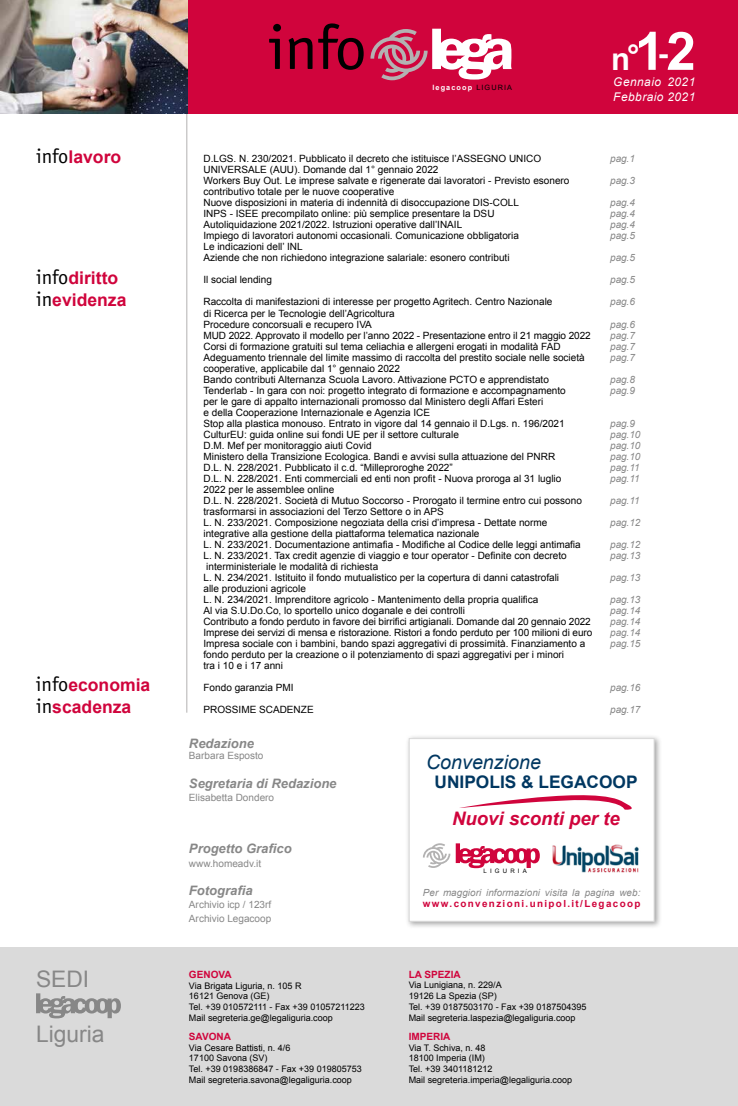
<style>
.page{position:relative;width:738px;height:1106px;background:#fff}
.page>*{position:absolute;margin:0;border:0;box-sizing:border-box;transform-origin:0 0}
.t1{font:62.8px "Officina Sans Std";color:#000}
.t2{font:700 31px "Arial";color:#fff}
.t3{font:22.8px "Arial";color:#878787}
.t4{font:italic 19.7px "Arial";color:#003761}
.t5{font:italic 700 18.6px "Arial";color:#d0043c}
.t6{font:700 17.6px/22.7px "Arial";color:#d0043c}
.t7{font:700 17.3px "Arial";color:#003761}
.t8{font:italic 700 13px "Arial";color:#878787}
.t9{font:italic 12px/14.4px "Arial";letter-spacing:.04em;color:#fff}
.t10{font:10px/11px "Arial";color:#000}
.t11{font:italic 10px/11px "Arial";letter-spacing:-.01em;color:#878787;text-align:justify}
.t12{font:10px/13.2px "Arial";color:#878787}
.t13{font:700 10px "Arial";color:#d0043c}
.t14{font:italic 9.8px "Arial";letter-spacing:.01em;color:#878787}
.t15{font:700 9.8px "Arial";letter-spacing:.14em;color:#d0043c}
.t16{font:9px/10.8px "Arial";color:#000}
.t17{font:700 7.3px "Arial";letter-spacing:.15em;color:#fff}
.t18{font:6.1px "Arial";letter-spacing:.515em;color:#000}
.s1{font-family:"Officina Sans Std";font-weight:400;font-size:20.3px;color:#000}
.s2{font-weight:400;color:#000}
.s3{font-size:53px}
</style>
<div class="page">
<hr style="left:186px;top:113px;width:1px;height:599px;background:#b3b2b2">
<div style="left:0;top:947px;width:737px;height:159px;background:#dadada"></div>
<svg style="left:36px;top:993px;width:85px;height:25px"></svg>
<div style="left:186px;top:0;width:551px;height:113px;background:#d0043c"></div>
<svg style="left:370px;top:29px;width:141px;height:51px"></svg>
<img style="left:0;top:0;width:187px;height:113px">
<div style="left:405px;top:734px;width:256px;height:195px;background:#878787;opacity:.75"></div>
<div style="left:408px;top:738px;width:246px;height:183px;background:#fff;border:1px solid #dadada"></div>
<svg style="left:423px;top:843px;width:116px;height:25px"></svg>
<img style="left:552px;top:844px;width:87px;height:29px">
<svg style="left:459px;top:795px;width:173px;height:15px"></svg>
<h3 class="t6" style="left:36px;top:146px;width:87px"><span class="s1">info</span>lavoro</h3>
<h3 class="t6" style="left:36px;top:266px;width:92px"><span class="s1">info</span>diritto <span class="s1">in</span>evidenza</h3>
<h3 class="t6" style="left:36px;top:673px;width:116px"><span class="s1">info</span>economia</h3>
<h3 class="t6" style="left:36px;top:695px;width:97px"><span class="s1">in</span>scadenza</h3>
<h3 class="t3" style="left:36px;top:963px;width:55px">SEDI</h3>
<h3 class="t3" style="left:36px;top:1018px;width:70px">Liguria</h3>
<h1 class="t1" style="left:267px;top:11px;width:101px">info</h1>
<p class="t17" style="left:432px;top:83px;width:81px">legacoop <span class="s2">LIGURIA</span></p>
<h2 class="t2" style="left:610px;top:35px;width:86px">n°<span class="s3">1</span>-<span class="s3">2</span></h2>
<p class="t9" style="left:612px;top:75px;width:83px">Gennaio 2021<br>Febbraio 2021</p>
<p class="t10" style="left:203px;top:153px;width:367px">D.LGS. N. 230/2021. Pubblicato il decreto che istituisce l’ASSEGNO UNICO UNIVERSALE (AUU). Domande dal 1° gennaio 2022<br>Workers Buy Out. Le imprese salvate e rigenerate dai lavoratori - Previsto esonero contributivo totale per le nuove cooperative<br>Nuove disposizioni in materia di indennità di disoccupazione DIS-COLL<br>INPS - ISEE precompilato online: più semplice presentare la DSU Autoliquidazione 2021/2022. Istruzioni operative dall’INAIL<br>Impiego di lavoratori autonomi occasionali. Comunicazione obbligatoria<br>Le indicazioni dell’ INL<br>Aziende che non richiedono integrazione salariale: esonero contributi</p>
<p class="t10" style="left:203px;top:274px;width:70px">Il social lending</p>
<p class="t10" style="left:203px;top:296px;width:390px">Raccolta di manifestazioni di interesse per progetto Agritech. Centro Nazionale<br>di Ricerca per le Tecnologie dell’Agricoltura<br>Procedure concorsuali e recupero IVA<br>MUD 2022. Approvato il modello per l’anno 2022 - Presentazione entro il 21 maggio 2022<br>Corsi di formazione gratuiti sul tema celiachia e allergeni erogati in modalità FAD Adeguamento triennale del limite massimo di raccolta del prestito sociale nelle società cooperative, applicabile dal 1° gennaio 2022<br>Bando contributi Alternanza Scuola Lavoro. Attivazione PCTO e apprendistato Tenderlab - In gara con noi: progetto integrato di formazione e accompagnamento<br>per le gare di appalto internazionali promosso dal Ministero degli Affari Esteri<br>e della Cooperazione Internazionale e Agenzia ICE<br>Stop alla plastica monouso. Entrato in vigore dal 14 gennaio il D.Lgs. n. 196/2021<br>CulturEU: guida online sui fondi UE per il settore culturale<br>D.M. Mef per monitoraggio aiuti Covid<br>Ministero della Transizione Ecologica. Bandi e avvisi sulla attuazione del PNRR<br>D.L. N. 228/2021. Pubblicato il c.d. “Milleproroghe 2022”<br>D.L. N. 228/2021. Enti commerciali ed enti non profit - Nuova proroga al 31 luglio<br>2022 per le assemblee online<br>D.L. N. 228/2021. Società di Mutuo Soccorso - Prorogato il termine entro cui possono trasformarsi in associazioni del Terzo Settore o in APS<br>L. N. 233/2021. Composizione negoziata della crisi d’impresa - Dettate norme integrative alla gestione della piattaforma telematica nazionale<br>L. N. 233/2021. Documentazione antimafia - Modifiche al Codice delle leggi antimafia<br>L. N. 233/2021. Tax credit agenzie di viaggio e tour operator - Definite con decreto interministeriale le modalità di richiesta<br>L. N. 234/2021. Istituito il fondo mutualistico per la copertura di danni catastrofali<br>alle produzioni agricole<br>L. N. 234/2021. Imprenditore agricolo - Mantenimento della propria qualifica<br>Al via S.U.Do.Co, lo sportello unico doganale e dei controlli<br>Contributo a fondo perduto in favore dei birrifici artigianali. Domande dal 20 gennaio 2022<br>Imprese dei servizi di mensa e ristorazione. Ristori a fondo perduto per 100 milioni di euro Impresa sociale con i bambini, bando spazi aggregativi di prossimità. Finanziamento a fondo perduto per la creazione o il potenziamento di spazi aggregativi per i minori<br>tra i 10 e i 17 anni</p>
<p class="t10" style="left:203px;top:681px;width:92px">Fondo garanzia PMI</p>
<p class="t10" style="left:203px;top:703px;width:112px">PROSSIME SCADENZE</p>
<p class="t11" style="left:609px;top:153px;width:26px">pag.1</p>
<p class="t11" style="left:609px;top:175px;width:26px">pag.3</p>
<p class="t11" style="left:609px;top:197px;width:26px">pag.4 pag.4 pag.4 pag.5</p>
<p class="t11" style="left:609px;top:252px;width:26px">pag.5</p>
<p class="t11" style="left:609px;top:274px;width:26px">pag.5</p>
<p class="t11" style="left:609px;top:296px;width:26px">pag.6</p>
<p class="t11" style="left:609px;top:318px;width:26px">pag.6 pag.7 pag.7 pag.7</p>
<p class="t11" style="left:609px;top:373px;width:26px">pag.8 pag.9</p>
<p class="t11" style="left:609px;top:417px;width:32px;text-align:left">pag.9 pag.10 pag.10 pag.10 pag.11 pag.11</p>
<p class="t11" style="left:609px;top:494px;width:31px">pag.11</p>
<p class="t11" style="left:609px;top:516px;width:32px">pag.12</p>
<p class="t11" style="left:609px;top:538px;width:32px">pag.12 pag.13</p>
<p class="t11" style="left:609px;top:571px;width:32px">pag.13</p>
<p class="t11" style="left:609px;top:593px;width:32px">pag.13 pag.14 pag.14 pag.14 pag.15</p>
<p class="t11" style="left:609px;top:681px;width:32px">pag.16</p>
<p class="t11" style="left:609px;top:703px;width:32px">pag.17</p>
<h3 class="t8" style="left:189px;top:734px;width:67px">Redazione</h3>
<p class="t12" style="left:189px;top:749px;width:76px">Barbara Esposto</p>
<h3 class="t8" style="left:189px;top:774px;width:149px">Segretaria di Redazione</h3>
<p class="t12" style="left:189px;top:791px;width:87px">Elisabetta Dondero</p>
<h3 class="t8" style="left:189px;top:840px;width:104px">Progetto Grafico</h3>
<p class="t12" style="left:189px;top:856px;width:74px">www.homeadv.it</p>
<h3 class="t8" style="left:189px;top:882px;width:65px">Fotografia</h3>
<p class="t12" style="left:189px;top:898px;width:84px">Archivio icp / 123rf<br>Archivio Legacoop</p>
<p class="t13" style="left:189px;top:967px;width:44px">GENOVA</p>
<p class="t16" style="left:189px;top:980px;width:177px">Via Brigata Liguria, n. 105 R<br>16121 Genova (GE)<br>Tel. +39 010572111 - Fax +39 01057211223<br>Mail segreteria.ge@legaliguria.coop</p>
<p class="t13" style="left:189px;top:1029px;width:44px">SAVONA</p>
<p class="t16" style="left:189px;top:1042px;width:174px">Via Cesare Battisti, n. 4/6<br>17100 Savona (SV)<br>Tel. +39 0198386847 - Fax +39 019805753<br>Mail segreteria.savona@legaliguria.coop</p>
<h3 class="t4" style="left:425px;top:749px;width:116px">Convenzione</h3>
<h3 class="t7" style="left:434px;top:770px;width:204px">UNIPOLIS &amp; LEGACOOP</h3>
<h3 class="t5" style="left:451px;top:805px;width:169px">Nuovi sconti per te</h3>
<p class="t18" style="left:483px;top:866px;width:45px">LIGURIA</p>
<p class="t14" style="left:422px;top:885px;width:219px">Per maggiori informazioni visita la pagina web:</p>
<p class="t15" style="left:422px;top:896px;width:219px">www.convenzioni.unipol.it/Legacoop</p>
<p class="t13" style="left:408px;top:967px;width:53px">LA SPEZIA</p>
<p class="t16" style="left:408px;top:979px;width:179px">Via Lunigiana, n. 229/A<br>19126 La Spezia (SP)<br>Tel. +39 0187503170 - Fax +39 0187504395<br>Mail segreteria.laspezia@legaliguria.coop</p>
<p class="t13" style="left:408px;top:1029px;width:43px">IMPERIA</p>
<p class="t16" style="left:408px;top:1042px;width:165px">Via T. Schiva, n. 48<br>18100 Imperia (IM)<br>Tel. +39 3401181212<br>Mail segreteria.imperia@legaliguria.coop</p>
</div>
